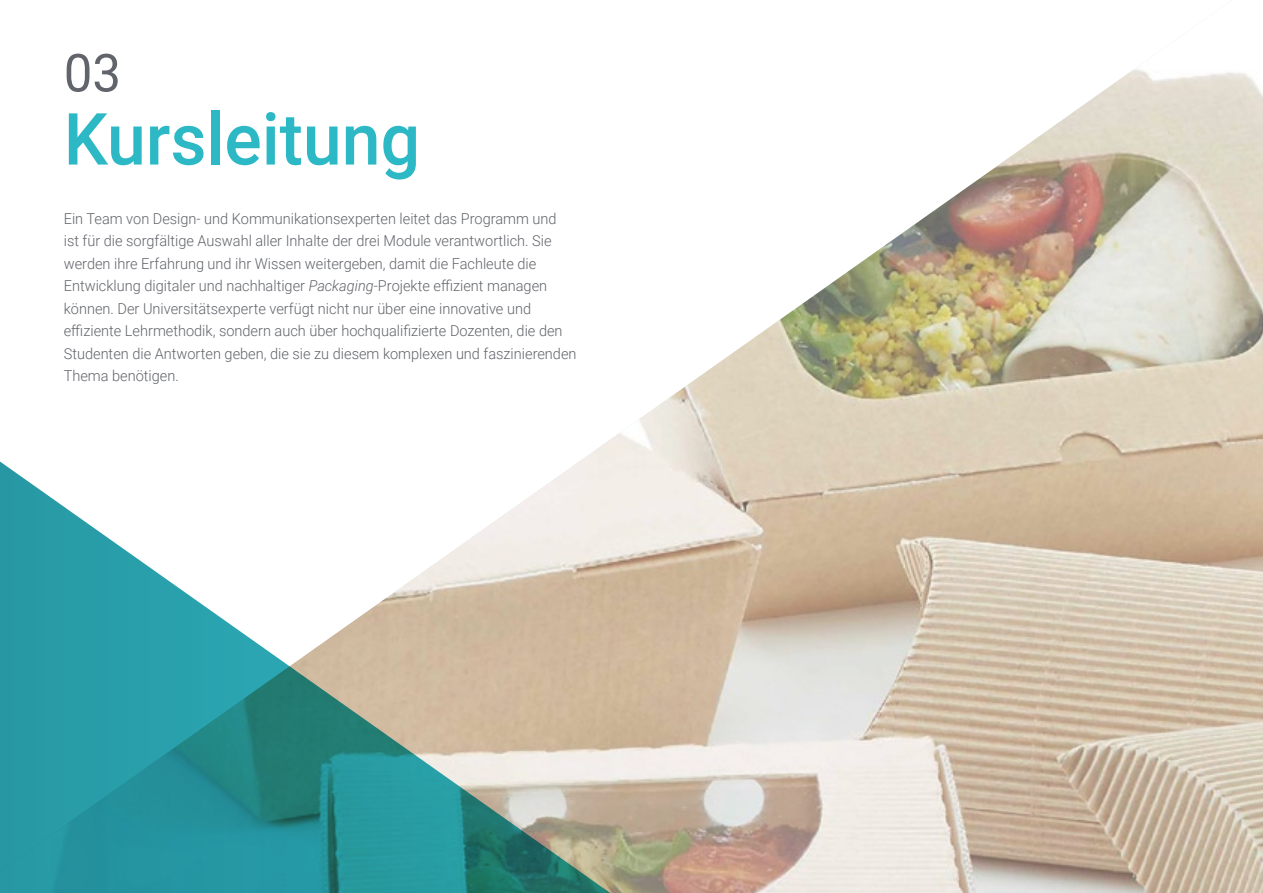
<style>
.page{position:relative;width:1263px;height:893px;background:#fff}
.page>*{position:absolute;margin:0;border:0;box-sizing:border-box;transform-origin:0 0}
.t1{font:500 72px "Roboto";color:#2db8c5}
.t2{font:52.5px "Roboto";color:#61646a}
.t3{font:300 15px/22.5px "Roboto";color:#61646a}
.s1{font-style:italic}
</style>
<div class="page">
<img style="left:601px;top:68px;width:662px;height:825px">
<svg style="left:0;top:446px;width:640px;height:447px"></svg>
<h2 class="t2" style="left:64px;top:36px;width:59px">03</h2>
<h1 class="t1" style="left:64px;top:89px;width:358px">Kursleitung</h1>
<p class="t3" style="left:64px;top:207px;width:514px">Ein Team von Design- und Kommunikationsexperten leitet das Programm und<br>ist für die sorgfältige Auswahl aller Inhalte der drei Module verantwortlich. Sie werden ihre Erfahrung und ihr Wissen weitergeben, damit die Fachleute die Entwicklung digitaler und nachhaltiger <span class="s1">Packaging</span>-Projekte effizient managen können. Der Universitätsexperte verfügt nicht nur über eine innovative und effiziente Lehrmethodik, sondern auch über hochqualifizierte Dozenten, die den Studenten die Antworten geben, die sie zu diesem komplexen und faszinierenden Thema benötigen.</p>
</div>
